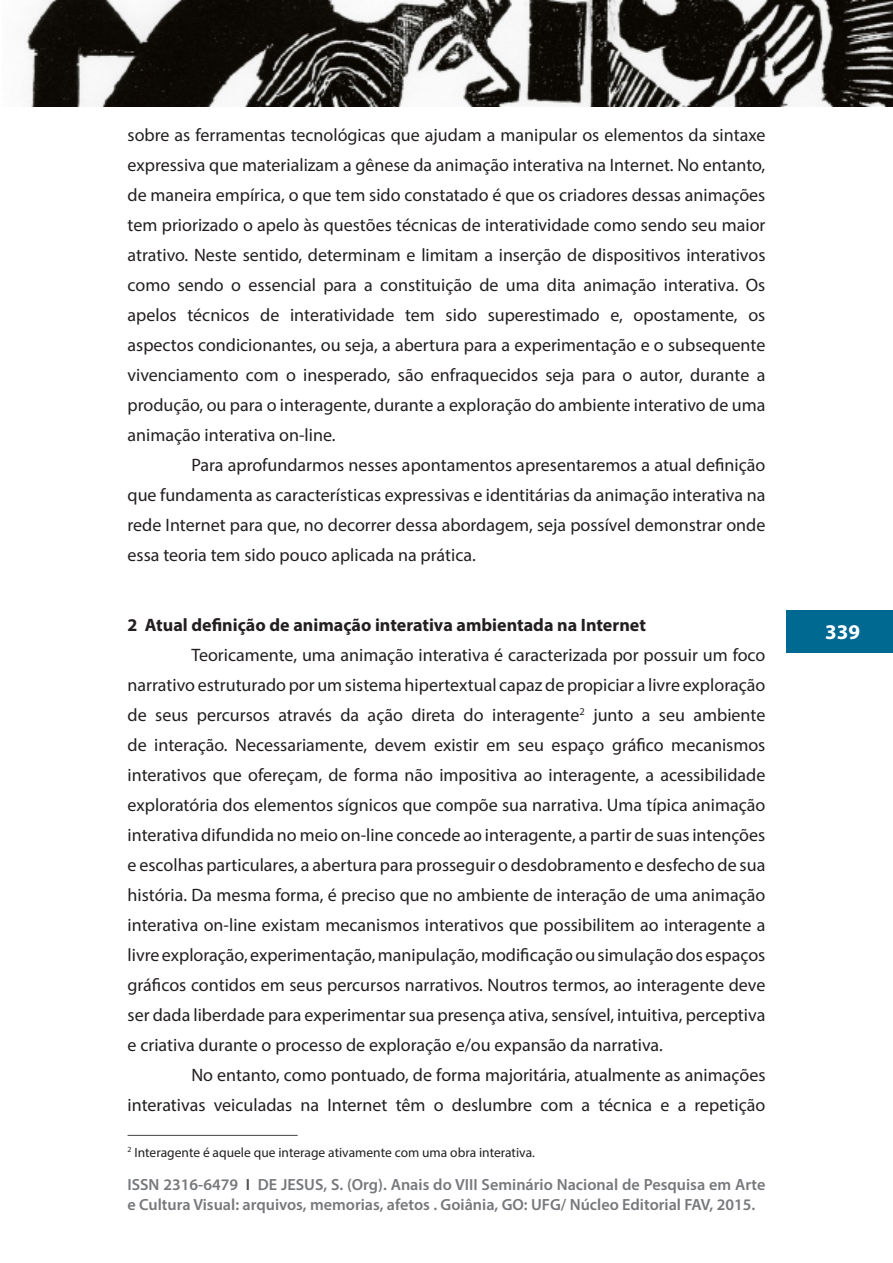
<style>
.page{position:relative;width:893px;height:1263px;background:#fff}
.page>*{position:absolute;margin:0;border:0;box-sizing:border-box;transform-origin:0 0}
.t1{font:700 21px "Myriad Pro";color:#fff}
.Texto_básico{font:18px/30px "Myriad Pro";color:#231f20;text-align:justify}
.subtitulos{font:700 18px "Myriad Pro";color:#231f20}
.t2{font:600 16.2px/19.5px "Myriad Pro";color:#76787b}
.notas_de_rodapé{font:13.5px "Myriad Pro";color:#231f20}
.s1{color:#4b4c4d}
</style>
<div class="page">
<div style="left:787px;top:610px;width:106px;height:43px;background:#006991"></div>
<img style="left:25px;top:0;width:868px;height:106px">
<hr style="left:128px;top:1135px;width:170px;height:1px;background:#57585a">
<p class="Texto_básico" style="left:128px;top:119px;width:639px">sobre as ferramentas tecnológicas que ajudam a manipular os elementos da sintaxe expressiva que materializam a gênese da animação interativa na Internet. No entanto, de maneira empírica, o que tem sido constatado é que os criadores dessas animações tem priorizado o apelo às questões técnicas de interatividade como sendo seu maior atrativo. Neste sentido, determinam e limitam a inserção de dispositivos interativos como sendo o essencial para a constituição de uma dita animação interativa. Os apelos técnicos de interatividade tem sido superestimado e, opostamente, os aspectos condicionantes, ou seja, a abertura para a experimentação e o subsequente vivenciamento com o inesperado, são enfraquecidos seja para o autor, durante a produção, ou para o interagente, durante a exploração do ambiente interativo de uma animação interativa on-line.</p>
<p class="Texto_básico" style="left:128px;top:449px;width:639px;text-indent:64px">Para aprofundarmos nesses apontamentos apresentaremos a atual definição que fundamenta as características expressivas e identitárias da animação interativa na rede Internet para que, no decorrer dessa abordagem, seja possível demonstrar onde essa teoria tem sido pouco aplicada na prática.</p>
<p class="subtitulos" style="left:128px;top:613px;width:520px">2 Atual definição de animação interativa ambientada na Internet</p>
<p class="Texto_básico" style="left:128px;top:640px;width:639px;text-indent:64px">Teoricamente, uma animação interativa é caracterizada por possuir um foco narrativo estruturado por um sistema hipertextual capaz de propiciar a livre exploração de seus percursos através da ação direta do interagente<sup>2</sup> junto a seu ambiente de interação. Necessariamente, devem existir em seu espaço gráfico mecanismos interativos que ofereçam, de forma não impositiva ao interagente, a acessibilidade exploratória dos elementos sígnicos que compõe sua narrativa. Uma típica animação interativa difundida no meio on-line concede ao interagente, a partir de suas intenções e escolhas particulares, a abertura para prosseguir o desdobramento e desfecho de sua história. Da mesma forma, é preciso que no ambiente de interação de uma animação interativa on-line existam mecanismos interativos que possibilitem ao interagente a livre exploração, experimentação, manipulação, modificação ou simulação dos espaços gráficos contidos em seus percursos narrativos. Noutros termos, ao interagente deve ser dada liberdade para experimentar sua presença ativa, sensível, intuitiva, perceptiva e criativa durante o processo de exploração e/ou expansão da narrativa.</p>
<p class="Texto_básico" style="left:128px;top:1060px;width:639px;text-align:right">No entanto, como pontuado, de forma majoritária, atualmente as animações interativas veiculadas na Internet têm o deslumbre com a técnica e a repetição</p>
<p class="notas_de_rodapé" style="left:128px;top:1144px;width:409px"><sup>2</sup> Interagente é aquele que interage ativamente com uma obra interativa.</p>
<p class="t2" style="left:128px;top:1174px;width:639px">ISSN 2316-6479 <span class="s1">I</span> DE JESUS, S. (Org). Anais do VIII Seminário Nacional de Pesquisa em Arte e Cultura Visual: arquivos, memorias, afetos . Goiânia, GO: UFG/ Núcleo Editorial FAV, 2015.</p>
<p class="t1" style="left:825px;top:619px;width:36px">339</p>
</div>
